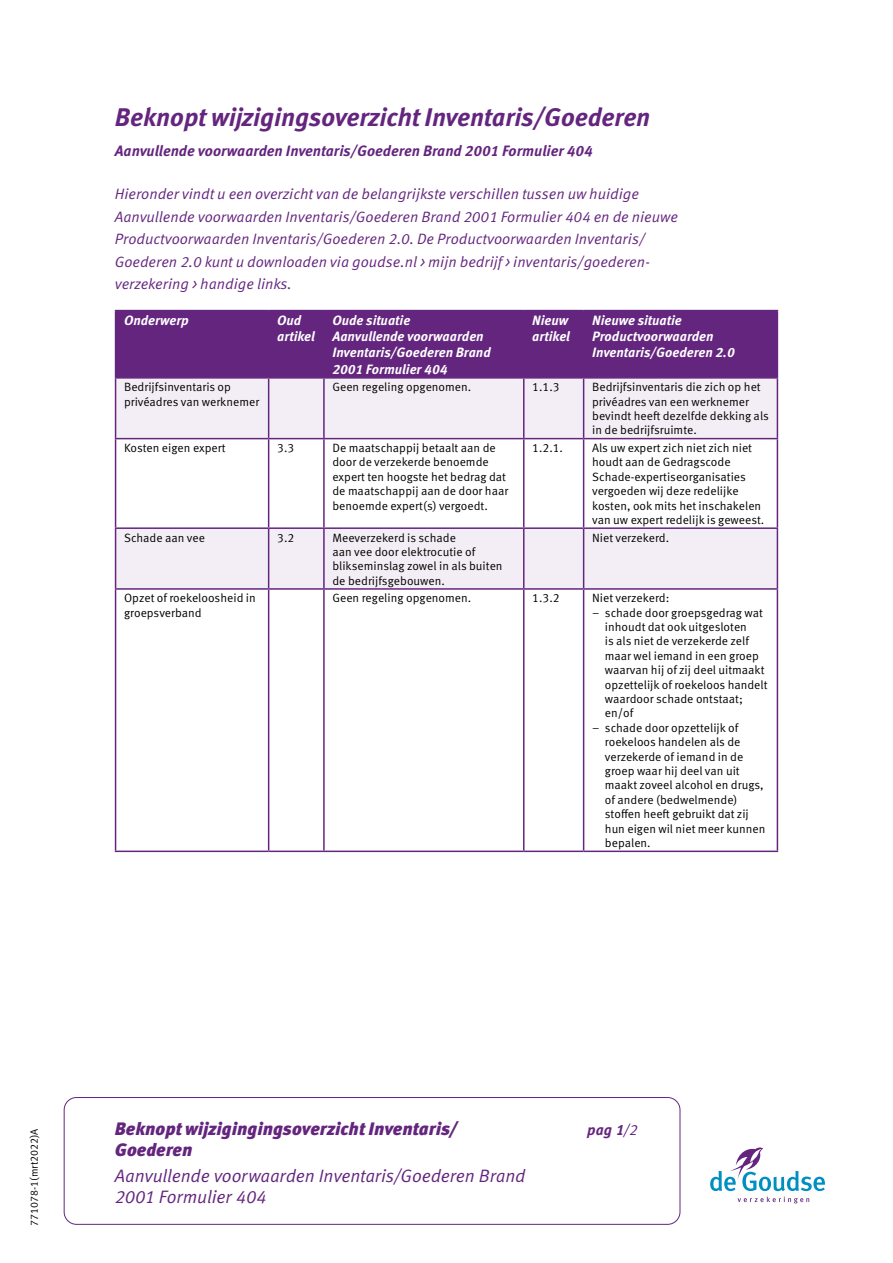
<style>
.page{position:relative;width:893px;height:1263px;background:#fff}
.page>*{position:absolute;margin:0;border:0;box-sizing:border-box;transform-origin:0 0}
.t1{font:italic 700 25.5px "Meta OT";letter-spacing:-.005em;color:#64257e}
.t2{font:18px/21px "Meta OT Norm Ita";letter-spacing:-.01em;color:#64257e}
.t3{font:italic 900 18px "Meta OT";color:#64257e}
.t4{font:15px/22.5px "Meta OT Norm Ita";color:#64257e}
.t5{font:italic 700 15px "Meta OT";color:#64257e}
.t6{font:italic 700 13.5px/16.2px "Meta OT";color:#fff}
.t7{font:12px/14.4px "Meta OT Norm";color:#000}
.t8{font:10.5px "Meta OT Norm";color:#000}
.s1{font-family:"Meta OT Norm Ita"}
.s2{font-family:"Meta OT Norm Ita";font-weight:400;font-style:normal}
</style>
<div class="page">
<div style="left:116px;top:311px;width:661px;height:66px;background:#64257e"></div>
<div style="left:116px;top:379px;width:661px;height:59px;background:#f3eef5"></div>
<svg style="left:116px;top:439px;width:661px;height:411px"></svg>
<hr style="left:268px;top:311px;width:1px;height:66px;background:#64257e">
<hr style="left:115px;top:379px;width:1px;height:59px;background:#64257e">
<hr style="left:268px;top:379px;width:1px;height:59px;background:#64257e">
<hr style="left:323px;top:379px;width:2px;height:59px;background:#64257e">
<hr style="left:523px;top:379px;width:1px;height:59px;background:#64257e">
<hr style="left:583px;top:379px;width:1px;height:59px;background:#64257e">
<hr style="left:777px;top:379px;width:1px;height:59px;background:#64257e">
<hr style="left:115px;top:438px;width:154px;height:1px;background:#64257e">
<hr style="left:115px;top:439px;width:1px;height:88px;background:#64257e">
<hr style="left:269px;top:438px;width:55px;height:1px;background:#64257e">
<hr style="left:268px;top:439px;width:1px;height:88px;background:#64257e">
<hr style="left:324px;top:438px;width:200px;height:1px;background:#64257e">
<hr style="left:323px;top:439px;width:2px;height:88px;background:#64257e">
<hr style="left:524px;top:438px;width:60px;height:1px;background:#64257e">
<hr style="left:523px;top:439px;width:1px;height:88px;background:#64257e">
<hr style="left:584px;top:438px;width:194px;height:1px;background:#64257e">
<hr style="left:583px;top:439px;width:1px;height:88px;background:#64257e">
<hr style="left:777px;top:439px;width:1px;height:88px;background:#64257e">
<hr style="left:115px;top:527px;width:154px;height:2px;background:#64257e">
<hr style="left:115px;top:529px;width:1px;height:59px;background:#64257e">
<hr style="left:269px;top:527px;width:55px;height:2px;background:#64257e">
<hr style="left:268px;top:529px;width:1px;height:59px;background:#64257e">
<hr style="left:324px;top:527px;width:200px;height:2px;background:#64257e">
<hr style="left:323px;top:529px;width:2px;height:59px;background:#64257e">
<hr style="left:524px;top:527px;width:60px;height:2px;background:#64257e">
<hr style="left:523px;top:529px;width:1px;height:59px;background:#64257e">
<hr style="left:584px;top:527px;width:194px;height:2px;background:#64257e">
<hr style="left:583px;top:529px;width:1px;height:59px;background:#64257e">
<hr style="left:777px;top:529px;width:1px;height:59px;background:#64257e">
<hr style="left:115px;top:588px;width:154px;height:2px;background:#64257e">
<hr style="left:115px;top:590px;width:1px;height:260px;background:#64257e">
<hr style="left:269px;top:588px;width:55px;height:2px;background:#64257e">
<hr style="left:268px;top:590px;width:1px;height:260px;background:#64257e">
<hr style="left:324px;top:588px;width:200px;height:2px;background:#64257e">
<hr style="left:323px;top:590px;width:2px;height:260px;background:#64257e">
<hr style="left:524px;top:588px;width:60px;height:2px;background:#64257e">
<hr style="left:523px;top:590px;width:1px;height:260px;background:#64257e">
<hr style="left:584px;top:588px;width:194px;height:2px;background:#64257e">
<hr style="left:583px;top:590px;width:1px;height:260px;background:#64257e">
<hr style="left:777px;top:590px;width:1px;height:260px;background:#64257e">
<hr style="left:115px;top:850px;width:154px;height:2px;background:#64257e">
<hr style="left:269px;top:850px;width:55px;height:2px;background:#64257e">
<hr style="left:324px;top:850px;width:200px;height:2px;background:#64257e">
<hr style="left:524px;top:850px;width:60px;height:2px;background:#64257e">
<hr style="left:584px;top:850px;width:194px;height:2px;background:#64257e">
<hr style="left:323px;top:311px;width:2px;height:66px;background:#64257e">
<hr style="left:523px;top:311px;width:1px;height:66px;background:#64257e">
<hr style="left:583px;top:311px;width:1px;height:66px;background:#64257e">
<hr style="left:115px;top:310px;width:154px;height:1px;background:#64257e">
<hr style="left:115px;top:311px;width:1px;height:66px;background:#64257e">
<hr style="left:269px;top:310px;width:55px;height:1px;background:#64257e">
<hr style="left:324px;top:310px;width:200px;height:1px;background:#64257e">
<hr style="left:524px;top:310px;width:60px;height:1px;background:#64257e">
<hr style="left:584px;top:310px;width:194px;height:1px;background:#64257e">
<hr style="left:777px;top:311px;width:1px;height:66px;background:#64257e">
<hr style="left:115px;top:377px;width:154px;height:2px;background:#64257e">
<hr style="left:269px;top:377px;width:55px;height:2px;background:#64257e">
<hr style="left:324px;top:377px;width:200px;height:2px;background:#64257e">
<hr style="left:524px;top:377px;width:60px;height:2px;background:#64257e">
<hr style="left:584px;top:377px;width:194px;height:2px;background:#64257e">
<svg style="left:710px;top:1147px;width:115px;height:56px"></svg>
<div style="left:64px;top:1097px;width:616px;height:128px;border:1px solid #64257e;border-radius:12px"></div>
<h1 class="t1" style="left:115px;top:101px;width:537px">Beknopt wijzigingsoverzicht Inventaris/Goederen</h1>
<p class="t5" style="left:115px;top:141px;width:479px">Aanvullende voorwaarden Inventaris/Goederen Brand 2001 Formulier 404</p>
<p class="t4" style="left:115px;top:183px;width:565px">Hieronder vindt u een overzicht van de belangrijkste verschillen tussen uw huidige Aanvullende voorwaarden Inventaris/Goederen Brand 2001 Formulier 404 en de nieuwe Productvoorwaarden Inventaris/Goederen 2.0. De Productvoorwaarden Inventaris/ Goederen 2.0 kunt u downloaden via goudse.nl &gt; mijn bedrijf &gt; inventaris/goederen&shy;verzekering &gt; handige links.</p>
<p class="t6" style="left:124px;top:312px;width:66px">Onderwerp</p>
<p class="t6" style="left:277px;top:312px;width:39px">Oud artikel</p>
<p class="t6" style="left:332px;top:312px;width:160px">Oude situatie<br>Aanvullende voorwaarden<br>Inventaris/Goederen Brand<br>2001 Formulier 404</p>
<p class="t6" style="left:532px;top:312px;width:39px">Nieuw artikel</p>
<p class="t6" style="left:592px;top:312px;width:144px">Nieuwe situatie<br>Productvoorwaarden<br>Inventaris/Goederen 2.0</p>
<p class="t7" style="left:124px;top:380px;width:137px">Bedrijfsinventaris op privéadres van werknemer</p>
<p class="t7" style="left:332px;top:380px;width:140px">Geen regeling opgenomen.</p>
<p class="t7" style="left:532px;top:380px;width:29px">1.1.3</p>
<p class="t7" style="left:592px;top:380px;width:178px">Bedrijfsinventaris die zich op het privéadres van een werknemer bevindt heeft dezelfde dekking als in de bedrijfsruimte.</p>
<p class="t7" style="left:124px;top:441px;width:103px">Kosten eigen expert</p>
<p class="t7" style="left:277px;top:441px;width:19px">3.3</p>
<p class="t7" style="left:332px;top:441px;width:177px">De maatschappij betaalt aan de door de verzekerde benoemde expert ten hoogste het bedrag dat de maatschappij aan de door haar benoemde expert(s) vergoedt.</p>
<p class="t7" style="left:532px;top:441px;width:32px">1.2.1.</p>
<p class="t7" style="left:592px;top:441px;width:174px">Als uw expert zich niet zich niet houdt aan de Gedragscode<br>Schade-expertiseorganisaties vergoeden wij deze redelijke kosten, ook mits het inschakelen van uw expert redelijk is geweest.</p>
<p class="t7" style="left:124px;top:530px;width:82px">Schade aan vee</p>
<p class="t7" style="left:277px;top:530px;width:19px">3.2</p>
<p class="t7" style="left:332px;top:530px;width:172px">Meeverzekerd is schade<br>aan vee door elektrocutie of blikseminslag zowel in als buiten de bedrijfsgebouwen.</p>
<p class="t7" style="left:592px;top:530px;width:79px">Niet verzekerd.</p>
<p class="t7" style="left:124px;top:591px;width:133px">Opzet of roekeloosheid in groepsverband</p>
<p class="t7" style="left:332px;top:591px;width:140px">Geen regeling opgenomen.</p>
<p class="t7" style="left:532px;top:591px;width:29px">1.3.2</p>
<p class="t7" style="left:592px;top:591px;width:79px">Niet verzekerd:</p>
<p class="t7" style="left:605px;top:605px;width:164px;text-indent:-13px"><span class="s1">–</span> schade door groepsgedrag wat inhoudt dat ook uitgesloten<br>is als niet de verzekerde zelf maar wel iemand in een groep waarvan hij of zij deel uitmaakt opzettelijk of roekeloos handelt waardoor schade ontstaat; en/of</p>
<p class="t7" style="left:605px;top:721px;width:162px;text-indent:-13px"><span class="s1">–</span> schade door opzettelijk of roekeloos handelen als de verzekerde of iemand in de groep waar hij deel van uit maakt zoveel alcohol en drugs, of andere (bedwelmende) stoffen heeft gebruikt dat zij hun eigen wil niet meer kunnen bepalen.</p>
<p class="t8" style="left:28px;top:1226px;width:99px;rotate:-90deg">771078-1(mrt2022)A</p>
<h2 class="t3" style="left:115px;top:1118px;width:344px">Beknopt wijzigingingsoverzicht Inventaris/</h2>
<p class="t5" style="left:587px;top:1121px;width:52px">pag 1<span class="s2">/2</span></p>
<h2 class="t3" style="left:115px;top:1139px;width:79px">Goederen</h2>
<h2 class="t2" style="left:115px;top:1166px;width:412px">Aanvullende voorwaarden Inventaris/Goederen Brand<br>2001 Formulier 404</h2>
</div>
